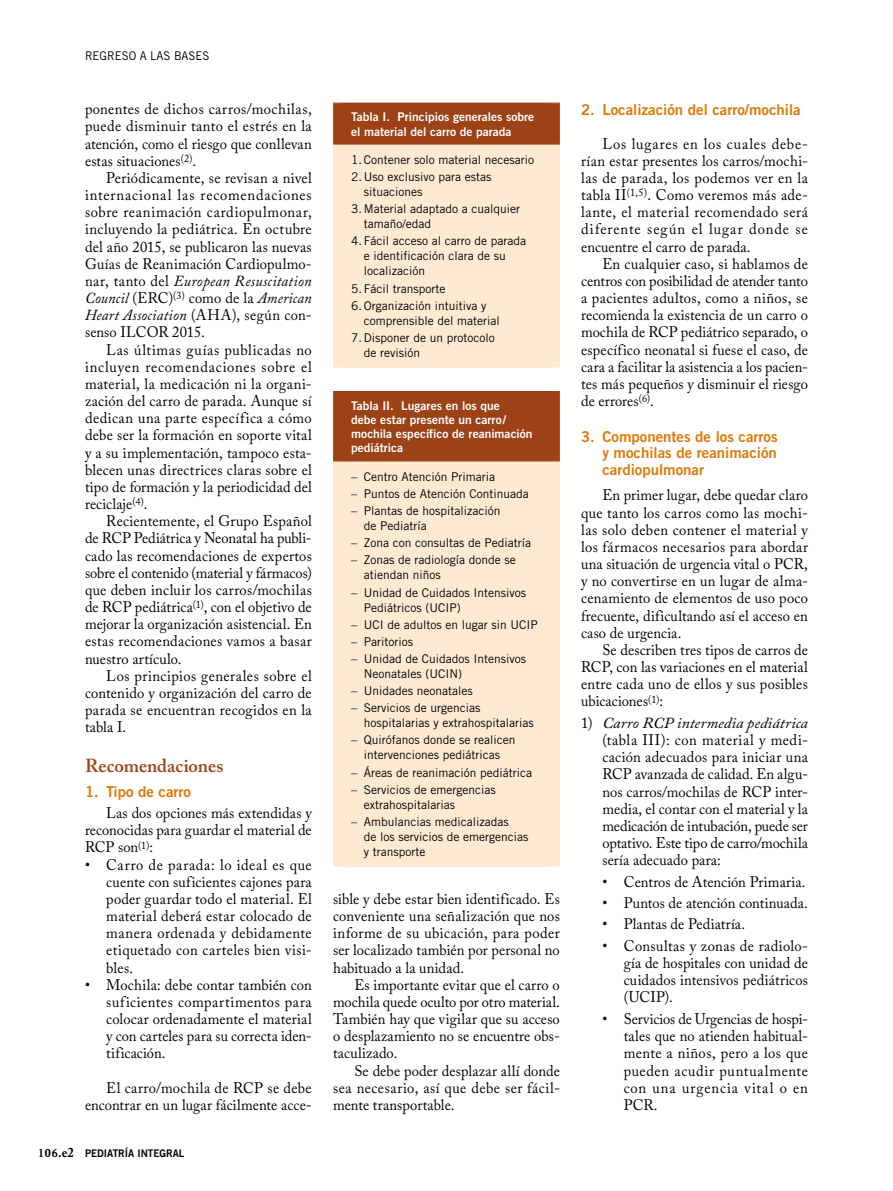
<style>
.page{position:relative;width:893px;height:1191px;background:#fff}
.page>*{position:absolute;margin:0;border:0;box-sizing:border-box;transform-origin:0 0}
.t1{font:600 18.75px "Adobe Caslon Pro";letter-spacing:-.005em;color:#9d4116}
.t2{font:15.3px/17.1px "Adobe Caslon Pro";letter-spacing:.01em;color:#000;text-align:justify;scale:.95 1}
.t3{font:15px/16.5px "Trade Gothic Bold Two";color:#df7908;text-align:justify}
.t4{font:12px/15px "Trade Gothic";color:#000}
.t5{font:12px/14.2px "Trade Gothic Bold Two";color:#fff}
.t6{font:12px "Trade Gothic";color:#000;scale:.95 1}
.t7{font:10.5px "Trade Gothic Bold Two";color:#000;scale:.95 1}
.s1{font-style:italic}
.s2{font-family:"Joanna MT Std";font-weight:700;font-size:13.5px}
.s3{font-family:"Adobe Caslon Pro";font-weight:700;font-size:13.5px}
</style>
<div class="page">
<div style="left:342px;top:103px;width:209px;height:41px;background:#9d4116"></div>
<div style="left:342px;top:144px;width:209px;height:223px;background:#feead3"></div>
<div style="left:333px;top:144px;width:18px;height:223px;background:#feead3"></div>
<div style="left:542px;top:144px;width:18px;height:223px;background:#feead3"></div>
<hr style="left:333px;top:144px;width:227px;height:1px;background:#9d4116">
<div style="left:333px;top:103px;width:18px;height:41px;background:#9d4116"></div>
<div style="left:542px;top:103px;width:18px;height:41px;background:#9d4116"></div>
<div style="left:342px;top:391px;width:209px;height:70px;background:#9d4116"></div>
<div style="left:342px;top:461px;width:209px;height:405px;background:#feead3"></div>
<div style="left:333px;top:461px;width:18px;height:405px;background:#feead3"></div>
<div style="left:542px;top:461px;width:18px;height:405px;background:#feead3"></div>
<hr style="left:333px;top:391px;width:227px;height:1px;background:#9d4116">
<hr style="left:333px;top:461px;width:227px;height:1px;background:#9d4116">
<div style="left:333px;top:392px;width:18px;height:69px;background:#9d4116"></div>
<div style="left:542px;top:392px;width:18px;height:69px;background:#9d4116"></div>
<p class="t6" style="left:85px;top:49px;width:132px">REGRESO A LAS BASES</p>
<p class="t2" style="left:85px;top:100px;width:240px">ponentes de dichos carros/mochilas, puede disminuir tanto el estrés en la atención, como el riesgo que conllevan estas situaciones<sup>(2)</sup>.</p>
<p class="t2" style="left:85px;top:169px;width:240px;text-indent:21px">Periódicamente, se revisan a nivel internacional las recomendaciones sobre reanimación cardiopulmonar, incluyendo la pediátrica. En octubre del año 2015, se publicaron las nuevas Guías de Reanimación Cardiopulmo&shy;nar, tanto del <span class="s1">European Resuscitation Council</span> (ERC)<sup>(3)</sup> como de la <span class="s1">American Heart Association</span> (AHA), según con&shy;senso ILCOR 2015.</p>
<p class="t2" style="left:85px;top:341px;width:240px;text-indent:21px">Las últimas guías publicadas no incluyen recomendaciones sobre el material, la medicación ni la organi&shy;zación del carro de parada. Aunque sí dedican una parte específica a cómo debe ser la formación en soporte vital y a su implementación, tampoco esta&shy;blecen unas directrices claras sobre el tipo de formación y la periodicidad del reciclaje<sup>(4)</sup>.</p>
<p class="t2" style="left:85px;top:512px;width:240px;text-indent:21px">Recientemente, el Grupo Español de RCP Pediátrica y Neonatal ha publi&shy;cado las recomendaciones de expertos sobre el contenido (material y fármacos) que deben incluir los carros/mochilas de RCP pediátrica<sup>(1)</sup>, con el objetivo de mejorar la organización asistencial. En estas recomendaciones vamos a basar nuestro artículo.</p>
<p class="t2" style="left:85px;top:667px;width:240px;text-indent:21px">Los principios generales sobre el contenido y organización del carro de parada se encuentran recogidos en la tabla I.</p>
<p class="t1" style="left:85px;top:755px;width:140px">Recomendaciones</p>
<p class="t3" style="left:85px;top:783px;width:107px">1. Tipo de carro</p>
<p class="t2" style="left:85px;top:804px;width:240px;text-indent:21px">Las dos opciones más extendidas y reconocidas para guardar el material de RCP son<sup>(1)</sup>:</p>
<p class="t2" style="left:106px;top:855px;width:218px;text-indent:-21px">• Carro de parada: lo ideal es que cuente con suficientes cajones para poder guardar todo el material. El material deberá estar colocado de manera ordenada y debidamente etiquetado con carteles bien visi&shy;bles.</p>
<p class="t2" style="left:106px;top:976px;width:218px;text-indent:-21px">• Mochila: debe contar también con suficientes compartimentos para colocar ordenadamente el material y con carteles para su correcta iden&shy;tificación.</p>
<p class="t2" style="left:85px;top:1079px;width:240px;text-align:right">El carro/mochila de RCP se debe encontrar en un lugar fácilmente acce-</p>
<p class="t7" style="left:38px;top:1146px;width:156px"><span class="s2">106</span><span class="s3">.e2</span> PEDIATRÍA INTEGRAL</p>
<p class="t5" style="left:351px;top:110px;width:185px">Tabla I. Principios generales sobre el material del carro de parada</p>
<p class="t4" style="left:351px;top:152px;width:185px">1.Contener solo material necesario</p>
<p class="t4" style="left:364px;top:169px;width:129px;text-indent:-13px">2. Uso exclusivo para estas situaciones</p>
<p class="t4" style="left:364px;top:201px;width:158px;text-indent:-13px">3. Material adaptado a cualquier tamaño/edad</p>
<p class="t4" style="left:364px;top:233px;width:164px;text-indent:-13px">4. Fácil acceso al carro de parada e identificación clara de su localización</p>
<p class="t4" style="left:351px;top:280px;width:137px;line-height:17.1px">5. Fácil transporte<br>6.Organización intuitiva y</p>
<p class="t4" style="left:351px;top:312px;width:150px;line-height:17.1px;text-indent:13px">comprensible del material<br>7.Disponer de un protocolo</p>
<p class="t4" style="left:364px;top:345px;width:58px">de revisión</p>
<p class="t5" style="left:351px;top:398px;width:183px">Tabla II. Lugares en los que<br>debe estar presente un carro/ mochila específico de reanimación pediátrica</p>
<p class="t4" style="left:351px;top:469px;width:146px">– Centro Atención Primaria</p>
<p class="t4" style="left:351px;top:486px;width:179px">– Puntos de Atención Continuada</p>
<p class="t4" style="left:364px;top:503px;width:138px;text-indent:-13px">– Plantas de hospitalización de Pediatría</p>
<p class="t4" style="left:351px;top:535px;width:182px">– Zona con consultas de Pediatría</p>
<p class="t4" style="left:364px;top:552px;width:154px;text-indent:-13px">– Zonas de radiología donde se atiendan niños</p>
<p class="t4" style="left:364px;top:584px;width:164px;text-indent:-13px">– Unidad de Cuidados Intensivos<br>Pediátricos (UCIP)</p>
<p class="t4" style="left:351px;top:617px;width:188px">– UCI de adultos en lugar sin UCIP</p>
<p class="t4" style="left:351px;top:634px;width:64px">– Paritorios</p>
<p class="t4" style="left:364px;top:651px;width:164px;text-indent:-13px">– Unidad de Cuidados Intensivos<br>Neonatales (UCIN)</p>
<p class="t4" style="left:351px;top:683px;width:123px">– Unidades neonatales</p>
<p class="t4" style="left:364px;top:700px;width:171px;text-indent:-13px">– Servicios de urgencias hospitalarias y extrahospitalarias</p>
<p class="t4" style="left:351px;top:732px;width:166px;text-align:center">– Quirófanos donde se realicen intervenciones pediátricas</p>
<p class="t4" style="left:351px;top:764px;width:183px">– Áreas de reanimación pediátrica</p>
<p class="t4" style="left:364px;top:781px;width:133px;text-indent:-13px">– Servicios de emergencias extrahospitalarias</p>
<p class="t4" style="left:364px;top:814px;width:166px;text-indent:-13px">– Ambulancias medicalizadas<br>de los servicios de emergencias y transporte</p>
<p class="t2" style="left:333px;top:890px;width:240px">sible y debe estar bien identificado. Es conveniente una señalización que nos informe de su ubicación, para poder ser localizado también por personal no habituado a la unidad.</p>
<p class="t2" style="left:333px;top:976px;width:240px;text-indent:21px">Es importante evitar que el carro o mochila quede oculto por otro material.<br>También hay que vigilar que su acceso o desplazamiento no se encuentre obs&shy;taculizado.</p>
<p class="t2" style="left:333px;top:1061px;width:240px;text-indent:21px">Se debe poder desplazar allí donde sea necesario, así que debe ser fácil&shy;mente transportable.</p>
<p class="t3" style="left:581px;top:101px;width:221px">2. Localización del carro/mochila</p>
<p class="t2" style="left:581px;top:135px;width:240px;text-indent:21px">Los lugares en los cuales debe&shy;rían estar presentes los carros/mochi&shy;las de parada, los podemos ver en la tabla II<sup>(1,5)</sup>. Como veremos más ade&shy;lante, el material recomendado será diferente según el lugar donde se encuentre el carro de parada.</p>
<p class="t2" style="left:581px;top:255px;width:240px;text-indent:21px">En cualquier caso, si hablamos de centros con posibilidad de atender tanto a pacientes adultos, como a niños, se recomienda la existencia de un carro o mochila de RCP pediátrico separado, o específico neonatal si fuese el caso, de cara a facilitar la asistencia a los pacien&shy;tes más pequeños y disminuir el riesgo de errores<sup>(6)</sup>.</p>
<p class="t3" style="left:602px;top:428px;width:177px;text-indent:-21px">3. Componentes de los carros y mochilas de reanimación cardiopulmonar</p>
<p class="t2" style="left:581px;top:486px;width:240px;text-indent:21px">En primer lugar, debe quedar claro que tanto los carros como las mochi&shy;las solo deben contener el material y los fármacos necesarios para abordar una situación de urgencia vital o PCR, y no convertirse en un lugar de alma&shy;cenamiento de elementos de uso poco frecuente, dificultando así el acceso en caso de urgencia.</p>
<p class="t2" style="left:581px;top:641px;width:240px;text-indent:21px">Se describen tres tipos de carros de RCP, con las variaciones en el material entre cada uno de ellos y sus posibles ubicaciones<sup>(1)</sup>:</p>
<p class="t2" style="left:602px;top:714px;width:218px;text-indent:-21px">1) <span class="s1">Carro RCP intermedia pediátrica </span>(tabla III): con material y medi&shy;cación adecuados para iniciar una RCP avanzada de calidad. En algu&shy;nos carros/mochilas de RCP inter&shy;media, el contar con el material y la medicación de intubación, puede ser optativo. Este tipo de carro/mochila sería adecuado para:</p>
<p class="t2" style="left:602px;top:872px;width:215px">• Centros de Atención Primaria.</p>
<p class="t2" style="left:602px;top:894px;width:218px">• Puntos de atención continuada.</p>
<p class="t2" style="left:602px;top:915px;width:152px">• Plantas de Pediatría.</p>
<p class="t2" style="left:624px;top:937px;width:195px;text-indent:-21px">• Consultas y zonas de radiolo&shy;gía de hospitales con unidad de cuidados intensivos pediátricos (UCIP).</p>
<p class="t2" style="left:624px;top:1010px;width:195px;text-indent:-21px">• Servicios de Urgencias de hospi&shy;tales que no atienden habitual&shy;mente a niños, pero a los que pueden acudir puntualmente con una urgencia vital o en PCR.</p>
</div>
